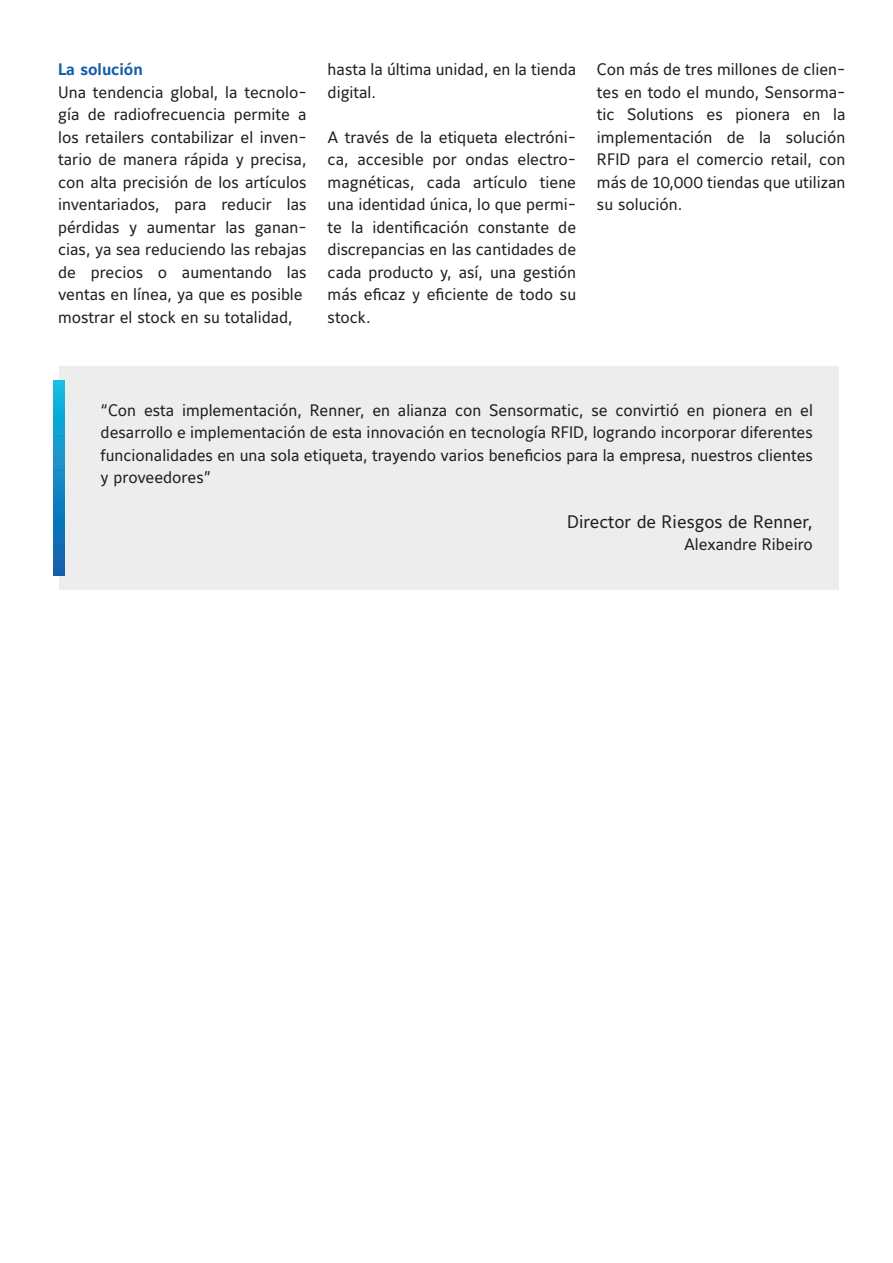
<style>
.page{position:relative;width:893px;height:1263px;background:#fff}
.page>*{position:absolute;margin:0;border:0;box-sizing:border-box;transform-origin:0 0}
.t1{font:18px "Maurea Jci Lf ML";color:#231f20}
.t2{font:16.5px/22.5px "Maurea Jci Lf ML";color:#231f20;text-align:justify}
.t3{font:700 16.5px "Maurea Jci Lf ML";color:#135eaa}
</style>
<div class="page">
<div style="left:59px;top:366px;width:780px;height:224px;background:#ecedec"></div>
<svg style="left:54px;top:381px;width:11px;height:194px"></svg>
<p class="t3" style="left:58px;top:60px;width:86px">La solución</p>
<p class="t2" style="left:58px;top:81px;width:250px;text-align:left">Una tendencia global, la tecnolo&shy;gía de radiofrecuencia permite a los retailers contabilizar el inven&shy;tario de manera rápida y precisa, con alta precisión de los artículos inventariados, para reducir las pérdidas y aumentar las ganan&shy;cias, ya sea reduciendo las rebajas de precios o aumentando las ventas en línea, ya que es posible mostrar el stock en su totalidad,</p>
<p class="t2" style="left:328px;top:58px;width:250px">hasta la última unidad, en la tienda digital.</p>
<p class="t2" style="left:328px;top:126px;width:250px">A través de la etiqueta electróni&shy;ca, accesible por ondas electro&shy;magnéticas, cada artículo tiene una identidad única, lo que permi&shy;te la identificación constante de discrepancias en las cantidades de cada producto y, así, una gestión más eficaz y eficiente de todo su stock.</p>
<p class="t2" style="left:597px;top:58px;width:250px">Con más de tres millones de clien&shy;tes en todo el mundo, Sensorma&shy;tic Solutions es pionera en la implementación de la solución RFID para el comercio retail, con más de 10,000 tiendas que utilizan su solución.</p>
<p class="t2" style="left:101px;top:398px;width:714px">“Con esta implementación, Renner, en alianza con Sensormatic, se convirtió en pionera en el desarrollo e implementación de esta innovación en tecnología RFID, logrando incorporar diferentes funcionalidades en una sola etiqueta, trayendo varios beneficios para la empresa, nuestros clientes y proveedores”</p>
<p class="t1" style="left:567px;top:511px;width:247px">Director de Riesgos de Renner,</p>
<p class="t2" style="left:684px;top:533px;width:130px">Alexandre Ribeiro</p>
</div>
